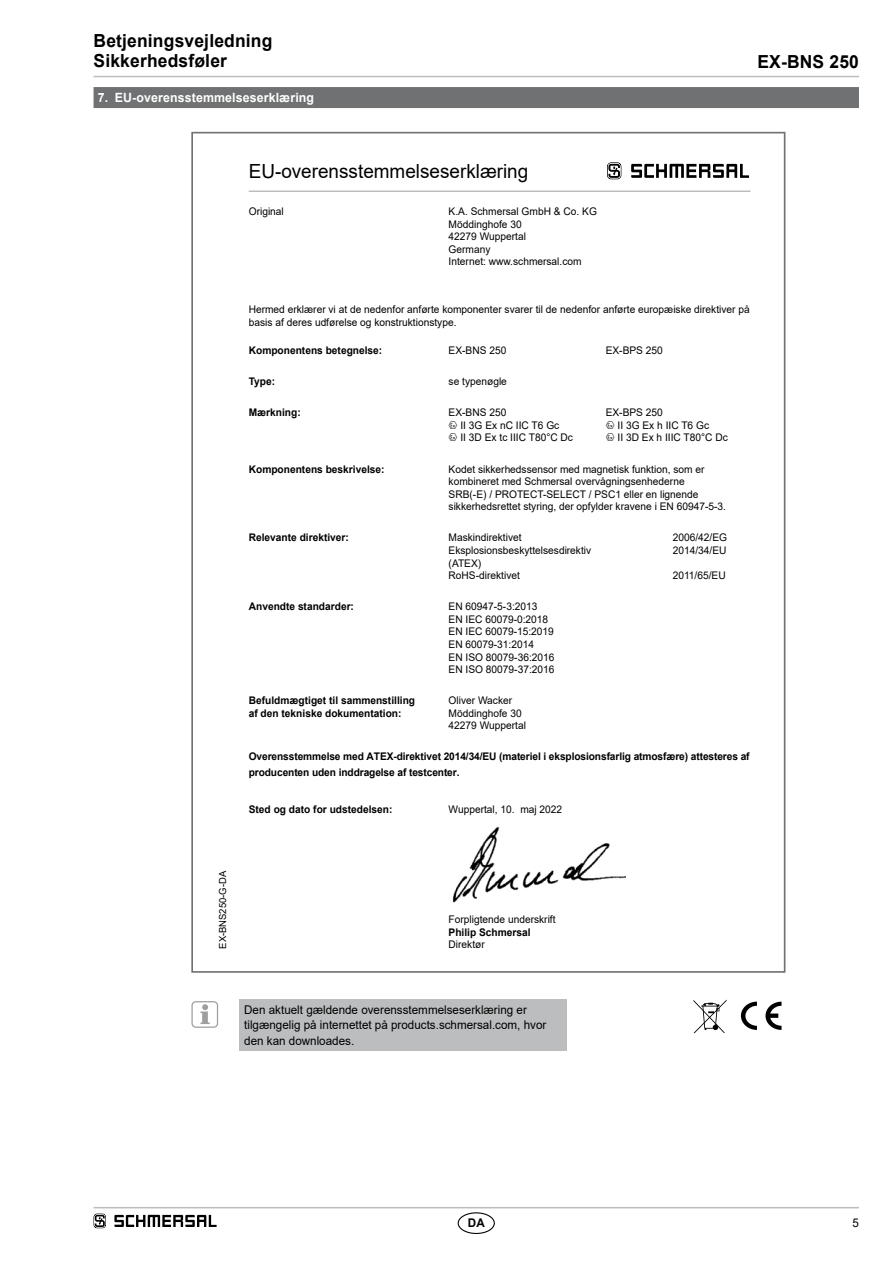
<style>
.page{position:relative;width:893px;height:1263px;background:#fff}
.page>*{position:absolute;margin:0;border:0;box-sizing:border-box;transform-origin:0 0}
.t1{font:19.5px "Arial";color:#000}
.t2{font:700 18px/20.2px "Arial";letter-spacing:.01em;color:#000}
.t3{font:700 12.75px "Arial";letter-spacing:.01em;color:#fff}
.t4{font:12px/15.1px "Arial";color:#000}
.t5{font:700 12px "Arial";color:#000}
.t6{font:10.5px/12.6px "Arial";color:#000}
.t7{font:700 10.5px/12.6px "Arial";color:#000}
.t8{font:9.75px "Arial";color:#000}
</style>
<div class="page">
<hr style="left:94px;top:1207px;width:765px;height:1px;background:#bbbdbe">
<hr style="left:94px;top:76px;width:765px;height:1px;background:#bbbdbe">
<div style="left:458px;top:1212px;width:37px;height:22px;border:1px solid #000;border-radius:50%"></div>
<div style="left:94px;top:87px;width:765px;height:21px;background:#707172"></div>
<img style="left:452px;top:827px;width:174px;height:76px">
<svg style="left:607px;top:162px;width:14px;height:17px"></svg>
<svg style="left:631px;top:164px;width:118px;height:14px"></svg>
<hr style="left:249px;top:190px;width:501px;height:2px;background:#bbbdbe">
<svg style="left:741px;top:1002px;width:16px;height:28px"></svg>
<svg style="left:765px;top:1002px;width:16px;height:28px"></svg>
<div style="left:239px;top:999px;width:328px;height:51px;background:#bbbdbe"></div>
<svg style="left:200px;top:1004px;width:10px;height:20px"></svg>
<div style="left:191px;top:1001px;width:27px;height:27px;border:1px solid #9c9e9f;border-radius:4px"></div>
<svg style="left:693px;top:999px;width:34px;height:34px"></svg>
<svg style="left:94px;top:1213px;width:12px;height:15px"></svg>
<svg style="left:114px;top:1215px;width:103px;height:12px"></svg>
<h2 class="t2" style="left:94px;top:31px;width:180px">Betjeningsvejledning<br>Sikkerhedsføler</h2>
<p class="t3" style="left:98px;top:89px;width:218px">7. EU-overensstemmelseserklæring</p>
<h2 class="t2" style="left:757px;top:52px;width:103px">EX-BNS 250</h2>
<p class="t8" style="left:216px;top:949px;width:79px;rotate:-90deg">EX-BNS250-G-DA</p>
<h1 class="t1" style="left:249px;top:158px;width:281px">EU-overensstemmelseserklæring</h1>
<p class="t6" style="left:249px;top:205px;width:37px">Original</p>
<p class="t6" style="left:449px;top:205px;width:150px">K.A. Schmersal GmbH &amp; Co. KG<br>Möddinghofe 30<br>42279 Wuppertal<br>Germany<br>Internet: www.schmersal.com</p>
<p class="t6" style="left:249px;top:303px;width:502px">Hermed erklærer vi at de nedenfor anførte komponenter svarer til de nedenfor anførte europæiske direktiver på basis af deres udførelse og konstruktionstype.</p>
<p class="t7" style="left:249px;top:344px;width:135px">Komponentens betegnelse:</p>
<p class="t6" style="left:449px;top:344px;width:59px">EX-BNS 250</p>
<p class="t6" style="left:606px;top:344px;width:59px">EX-BPS 250</p>
<p class="t7" style="left:249px;top:375px;width:28px">Type:</p>
<p class="t6" style="left:449px;top:375px;width:60px">se typenøgle</p>
<p class="t7" style="left:249px;top:406px;width:54px">Mærkning:</p>
<p class="t6" style="left:460px;top:406px;width:114px;text-indent:-12px">EX-BNS 250<br>II 3G Ex nC IIC T6 Gc<br>II 3D Ex tc IIIC T80°C Dc</p>
<p class="t6" style="left:618px;top:406px;width:112px;text-indent:-12px">EX-BPS 250<br>II 3G Ex h IIC T6 Gc<br>II 3D Ex h IIIC T80°C Dc</p>
<p class="t7" style="left:249px;top:463px;width:137px">Komponentens beskrivelse:</p>
<p class="t6" style="left:449px;top:462px;width:279px">Kodet sikkerhedssensor med magnetisk funktion, som er kombineret med Schmersal overvågningsenhederne<br>SRB(-E) / PROTECT-SELECT / PSC1 eller en lignende sikkerhedsrettet styring, der opfylder kravene i EN 60947-5-3.</p>
<p class="t7" style="left:249px;top:531px;width:102px">Relevante direktiver:</p>
<p class="t6" style="left:449px;top:531px;width:144px">Maskindirektivet<br>Eksplosionsbeskyttelsesdirektiv (ATEX)<br>RoHS-direktivet</p>
<p class="t6" style="left:673px;top:531px;width:56px">2006/42/EG<br>2014/34/EU</p>
<p class="t6" style="left:673px;top:569px;width:55px">2011/65/EU</p>
<p class="t7" style="left:249px;top:600px;width:107px">Anvendte standarder:</p>
<p class="t6" style="left:449px;top:600px;width:107px">EN 60947-5-3:2013<br>EN IEC 60079-0:2018<br>EN IEC 60079-15:2019<br>EN 60079-31:2014<br>EN ISO 80079-36:2016<br>EN ISO 80079-37:2016</p>
<p class="t7" style="left:249px;top:694px;width:168px">Befuldmægtiget til sammenstilling af den tekniske dokumentation:</p>
<p class="t6" style="left:449px;top:694px;width:79px">Oliver Wacker<br>Möddinghofe 30<br>42279 Wuppertal</p>
<p class="t7" style="left:249px;top:749px;width:502px;line-height:15.1px">Overensstemmelse med ATEX-direktivet 2014/34/EU (materiel i eksplosionsfarlig atmosfære) attesteres af producenten uden inddragelse af testcenter.</p>
<p class="t7" style="left:249px;top:804px;width:145px">Sted og dato for udstedelsen:</p>
<p class="t6" style="left:449px;top:803px;width:115px">Wuppertal, 10. maj 2022</p>
<p class="t6" style="left:449px;top:913px;width:108px">Forpligtende underskrift</p>
<p class="t7" style="left:449px;top:926px;width:84px">Philip Schmersal</p>
<p class="t6" style="left:449px;top:938px;width:38px">Direktør</p>
<p class="t4" style="left:244px;top:1002px;width:304px">Den aktuelt gældende overensstemmelseserklæring er tilgængelig på internettet på products.schmersal.com, hvor den kan downloades.</p>
<p class="t5" style="left:468px;top:1214px;width:18px">DA</p>
<p class="t4" style="left:852px;top:1215px;width:8px">5</p>
</div>
